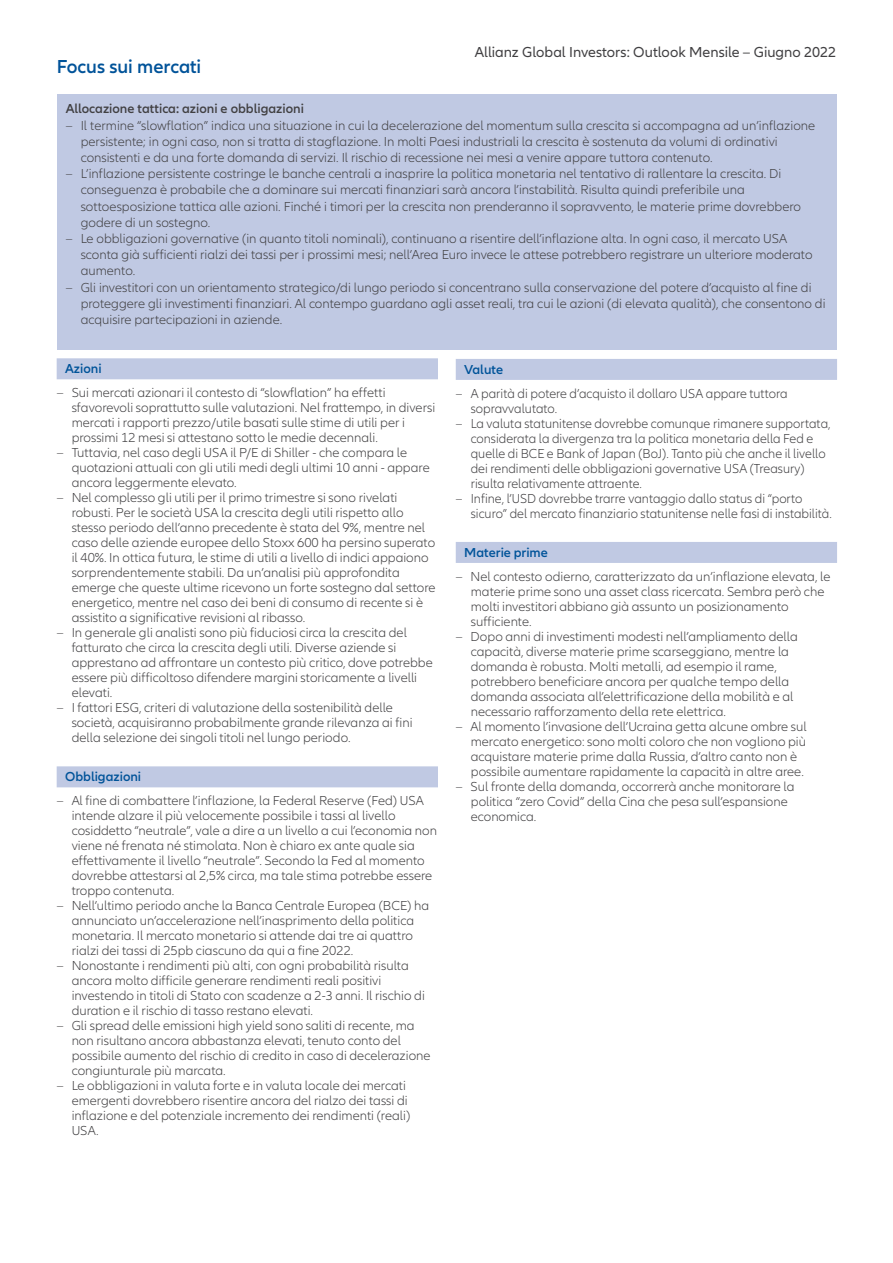
<style>
.page{position:relative;width:893px;height:1263px;background:#fff}
.page>*{position:absolute;margin:0;border:0;box-sizing:border-box;transform-origin:0 0}
.t1{font:600 19.5px "Allianz Neo";letter-spacing:-.005em;color:#005399}
.t2{font:15px "Allianz Neo";color:#414042}
.t3{font:300 13.5px/15px "Allianz Neo";color:#414042}
.t4{font:600 13.5px "Allianz Neo";color:#414042}
.t5{font:600 13.5px "Allianz Neo";color:#005399}
</style>
<div class="page">
<div style="left:57px;top:94px;width:779px;height:255px;background:#c0c9e3"></div>
<div style="left:57px;top:358px;width:381px;height:21px;background:#c0c9e3"></div>
<div style="left:57px;top:766px;width:381px;height:21px;background:#c0c9e3"></div>
<div style="left:456px;top:359px;width:381px;height:21px;background:#c0c9e3"></div>
<div style="left:456px;top:542px;width:381px;height:21px;background:#c0c9e3"></div>
<p class="t2" style="left:475px;top:43px;width:363px">Allianz Global Investors: Outlook Mensile – Giugno 2022</p>
<h1 class="t1" style="left:57px;top:55px;width:146px">Focus sui mercati</h1>
<p class="t4" style="left:66px;top:101px;width:240px">Allocazione tattica: azioni e obbligazioni</p>
<p class="t3" style="left:81px;top:117px;width:736px;line-height:16.2px;text-indent:-15px">– Il termine “slowflation” indica una situazione in cui la decelerazione del momentum sulla crescita si accompagna ad un’inflazione persistente; in ogni caso, non si tratta di stagflazione. In molti Paesi industriali la crescita è sostenuta da volumi di ordinativi consistenti e da una forte domanda di servizi. Il rischio di recessione nei mesi a venire appare tuttora contenuto.</p>
<p class="t3" style="left:81px;top:166px;width:722px;line-height:16.2px;text-indent:-15px">– L’inflazione persistente costringe le banche centrali a inasprire la politica monetaria nel tentativo di rallentare la crescita. Di conseguenza è probabile che a dominare sui mercati finanziari sarà ancora l’instabilità. Risulta quindi preferibile una sottoesposizione tattica alle azioni. Finché i timori per la crescita non prenderanno il sopravvento, le materie prime dovrebbero godere di un sostegno.</p>
<p class="t3" style="left:81px;top:231px;width:733px;line-height:16.2px;text-indent:-15px">– Le obbligazioni governative (in quanto titoli nominali), continuano a risentire dell’inflazione alta. In ogni caso, il mercato USA sconta già sufficienti rialzi dei tassi per i prossimi mesi; nell’Area Euro invece le attese potrebbero registrare un ulteriore moderato aumento.</p>
<p class="t3" style="left:81px;top:279px;width:746px;line-height:16.2px;text-indent:-15px">– Gli investitori con un orientamento strategico/di lungo periodo si concentrano sulla conservazione del potere d’acquisto al fine di proteggere gli investimenti finanziari. Al contempo guardano agli asset reali, tra cui le azioni (di elevata qualità), che consentono di acquisire partecipazioni in aziende.</p>
<p class="t5" style="left:65px;top:361px;width:38px">Azioni</p>
<p class="t3" style="left:72px;top:386px;width:365px;text-indent:-15px">– Sui mercati azionari il contesto di “slowflation” ha effetti sfavorevoli soprattutto sulle valutazioni. Nel frattempo, in diversi mercati i rapporti prezzo/utile basati sulle stime di utili per i prossimi 12 mesi si attestano sotto le medie decennali.</p>
<p class="t3" style="left:72px;top:446px;width:360px;text-indent:-15px">– Tuttavia, nel caso degli USA il P/E di Shiller - che compara le quotazioni attuali con gli utili medi degli ultimi 10 anni - appare ancora leggermente elevato.</p>
<p class="t3" style="left:72px;top:491px;width:365px;text-indent:-15px">– Nel complesso gli utili per il primo trimestre si sono rivelati robusti. Per le società USA la crescita degli utili rispetto allo stesso periodo dell’anno precedente è stata del 9%, mentre nel caso delle aziende europee dello Stoxx 600 ha persino superato il 40%. In ottica futura, le stime di utili a livello di indici appaiono sorprendentemente stabili. Da un’analisi più approfondita emerge che queste ultime ricevono un forte sostegno dal settore energetico, mentre nel caso dei beni di consumo di recente si è assistito a significative revisioni al ribasso.</p>
<p class="t3" style="left:72px;top:626px;width:363px;text-indent:-15px">– In generale gli analisti sono più fiduciosi circa la crescita del fatturato che circa la crescita degli utili. Diverse aziende si apprestano ad affrontare un contesto più critico, dove potrebbe essere più difficoltoso difendere margini storicamente a livelli elevati.</p>
<p class="t3" style="left:72px;top:701px;width:342px;text-indent:-15px">– I fattori ESG, criteri di valutazione della sostenibilità delle società, acquisiranno probabilmente grande rilevanza ai fini della selezione dei singoli titoli nel lungo periodo.</p>
<p class="t5" style="left:65px;top:769px;width:77px">Obbligazioni</p>
<p class="t3" style="left:72px;top:794px;width:367px;text-indent:-15px">– Al fine di combattere l’inflazione, la Federal Reserve (Fed) USA intende alzare il più velocemente possibile i tassi al livello cosiddetto “neutrale”, vale a dire a un livello a cui l’economia non viene né frenata né stimolata. Non è chiaro ex ante quale sia effettivamente il livello “neutrale”. Secondo la Fed al momento dovrebbe attestarsi al 2,5% circa, ma tale stima potrebbe essere troppo contenuta.</p>
<p class="t3" style="left:72px;top:899px;width:359px;text-indent:-15px">– Nell’ultimo periodo anche la Banca Centrale Europea (BCE) ha annunciato un’accelerazione nell’inasprimento della politica monetaria. Il mercato monetario si attende dai tre ai quattro rialzi dei tassi di 25pb ciascuno da qui a fine 2022.</p>
<p class="t3" style="left:72px;top:959px;width:355px;text-indent:-15px">– Nonostante i rendimenti più alti, con ogni probabilità risulta ancora molto difficile generare rendimenti reali positivi investendo in titoli di Stato con scadenze a 2-3 anni. Il rischio di duration e il rischio di tasso restano elevati.</p>
<p class="t3" style="left:72px;top:1019px;width:360px;text-indent:-15px">– Gli spread delle emissioni high yield sono saliti di recente, ma non risultano ancora abbastanza elevati, tenuto conto del possibile aumento del rischio di credito in caso di decelerazione congiunturale più marcata.</p>
<p class="t3" style="left:72px;top:1079px;width:340px;text-indent:-15px">– Le obbligazioni in valuta forte e in valuta locale dei mercati emergenti dovrebbero risentire ancora del rialzo dei tassi di inflazione e del potenziale incremento dei rendimenti (reali)<br>USA.</p>
<p class="t5" style="left:464px;top:362px;width:40px">Valute</p>
<p class="t3" style="left:471px;top:386px;width:318px;text-indent:-15px">– A parità di potere d’acquisto il dollaro USA appare tuttora sopravvalutato.</p>
<p class="t3" style="left:471px;top:416px;width:361px;text-indent:-15px">– La valuta statunitense dovrebbe comunque rimanere supportata, considerata la divergenza tra la politica monetaria della Fed e quelle di BCE e Bank of Japan (BoJ). Tanto più che anche il livello dei rendimenti delle obbligazioni governative USA (Treasury) risulta relativamente attraente.</p>
<p class="t3" style="left:471px;top:491px;width:363px;text-indent:-15px">– Infine, l’USD dovrebbe trarre vantaggio dallo status di “porto sicuro” del mercato finanziario statunitense nelle fasi di instabilità.</p>
<p class="t5" style="left:464px;top:545px;width:85px">Materie prime</p>
<p class="t3" style="left:471px;top:569px;width:361px;text-indent:-15px">– Nel contesto odierno, caratterizzato da un’inflazione elevata, le materie prime sono una asset class ricercata. Sembra però che molti investitori abbiano già assunto un posizionamento sufficiente.</p>
<p class="t3" style="left:471px;top:629px;width:329px;text-indent:-15px">– Dopo anni di investimenti modesti nell’ampliamento della capacità, diverse materie prime scarseggiano, mentre la domanda è robusta. Molti metalli, ad esempio il rame, potrebbero beneficiare ancora per qualche tempo della domanda associata all’elettrificazione della mobilità e al necessario rafforzamento della rete elettrica.</p>
<p class="t3" style="left:471px;top:719px;width:338px;text-indent:-15px">– Al momento l’invasione dell’Ucraina getta alcune ombre sul mercato energetico: sono molti coloro che non vogliono più acquistare materie prime dalla Russia, d’altro canto non è possibile aumentare rapidamente la capacità in altre aree.</p>
<p class="t3" style="left:471px;top:779px;width:325px;text-indent:-15px">– Sul fronte della domanda, occorrerà anche monitorare la politica “zero Covid” della Cina che pesa sull’espansione economica.</p>
</div>
